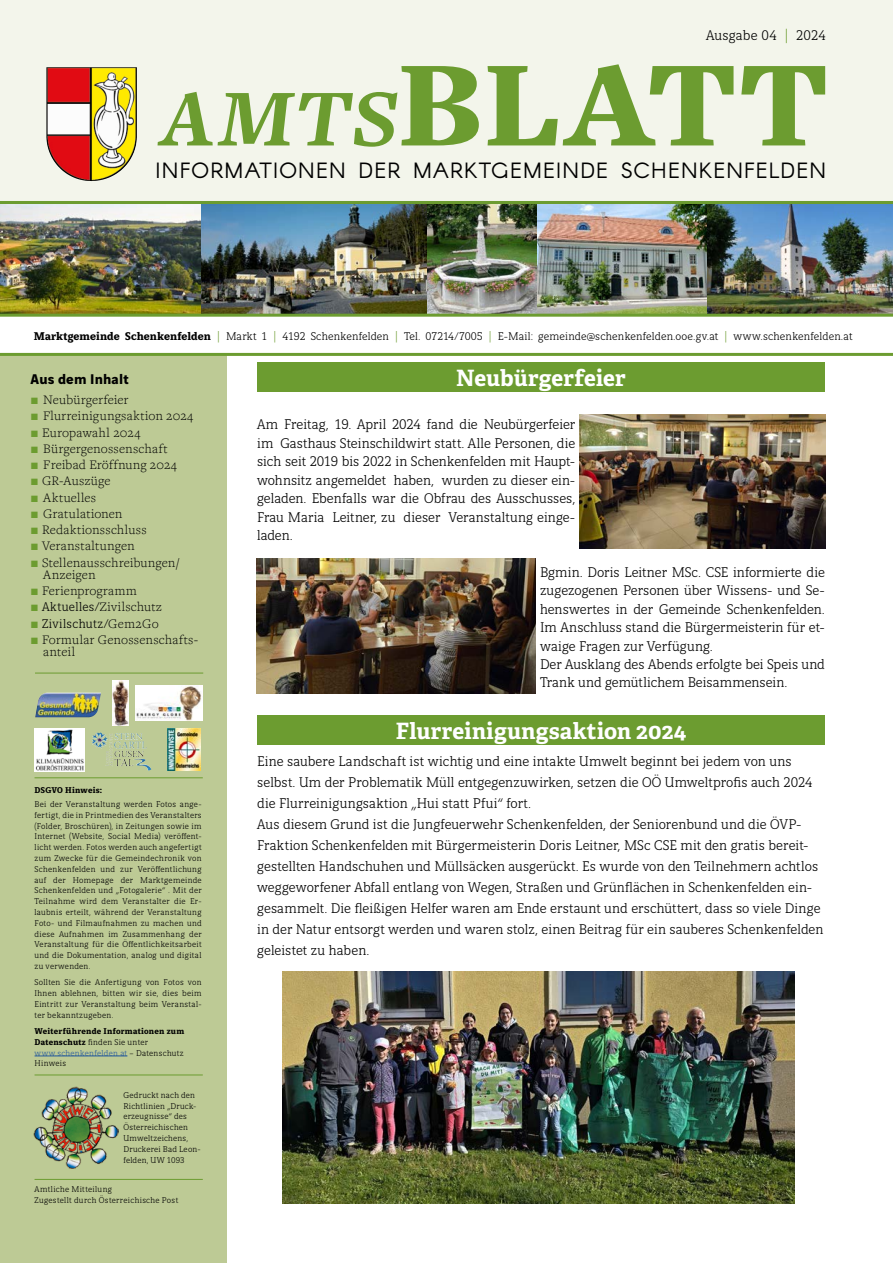
<style>
.page{position:relative;width:893px;height:1263px;background:#fff}
.page>*{position:absolute;margin:0;border:0;box-sizing:border-box;transform-origin:0 0}
.t1{font:900 127.05px "Freight Text Pro";letter-spacing:.015em;color:#6c9c30;scale:1.04 1}
.t2{font:700 22.5px "Adelle";letter-spacing:.005em;color:#fff}
.t3{font:21.6px "Arcon";letter-spacing:.055em;color:#000}
.t4{font:300 15px/18.5px "Vinci Serif";color:#000}
.t5{font:700 15px "Vinci Sans";letter-spacing:.01em;color:#000}
.t6{font:300 13.5px/16.2px "Freight Text Pro";letter-spacing:.025em;color:#000}
.t7{font:300 13.5px "Vinci Serif";letter-spacing:.02em;color:#000}
.t8{font:300 12px "Vinci Serif";letter-spacing:.005em;color:#000}
.t9{font:300 9px/10.8px "Vinci Serif";letter-spacing:.025em;color:#000;text-align:justify}
.t10{font:700 9px/10.8px "Vinci Serif";letter-spacing:.02em;color:#000}
.s1{color:#6c9c30}
.s2{font-weight:700;font-style:italic;font-size:83.85px}
.s3{font-weight:700}
.s4{font-family:"Vinci Serif";color:#6c9c30}
.s5{font-family:"Vinci Serif"}
.s6{font-family:"Freight Text Pro"}
.s7{font-weight:300}
.s8{font-weight:300;color:#275b9b}
</style>
<div class="page">
<div style="left:0;top:354px;width:226px;height:909px;background:#bdca95"></div>
<hr style="left:35px;top:777px;width:168px;height:1px;background:#6c9c30">
<hr style="left:35px;top:1074px;width:168px;height:1px;background:#6c9c30">
<hr style="left:35px;top:1179px;width:168px;height:1px;background:#6c9c30">
<hr style="left:35px;top:673px;width:168px;height:1px;background:#6c9c30">
<hr style="left:35px;top:1056px;width:92px;height:1px;background:#275b9b">
<img style="left:580px;top:415px;width:245px;height:133px">
<img style="left:257px;top:558px;width:279px;height:136px">
<img style="left:282px;top:971px;width:513px;height:233px">
<div style="left:257px;top:362px;width:568px;height:30px;background:#6c9c30"></div>
<div style="left:257px;top:715px;width:568px;height:30px;background:#6c9c30"></div>
<div style="left:0;top:0;width:893px;height:202px;background:#f3f5eb"></div>
<img style="left:200px;top:204px;width:336px;height:110px">
<img style="left:536px;top:204px;width:171px;height:110px">
<img style="left:707px;top:204px;width:186px;height:110px">
<img style="left:92px;top:732px;width:14px;height:7px">
<img style="left:34px;top:1086px;width:84px;height:82px">
<hr style="left:0;top:353px;width:893px;height:3px;background:#6c9c30">
<img style="left:0;top:204px;width:200px;height:110px">
<hr style="left:0;top:314px;width:893px;height:3px;background:#6c9c30">
<hr style="left:0;top:201px;width:893px;height:3px;background:#6c9c30">
<img style="left:46px;top:67px;width:19px;height:106px">
<img style="left:36px;top:693px;width:11px;height:17px">
<img style="left:167px;top:728px;width:34px;height:42px">
<img style="left:35px;top:728px;width:50px;height:44px">
<img style="left:136px;top:685px;width:67px;height:36px">
<img style="left:112px;top:680px;width:16px;height:45px">
<p class="t4" style="left:706px;top:25px;width:121px">Ausgabe 04 <span class="s1">|</span> 2024</p>
<h1 class="t1" style="left:160px;top:19px;width:643px"><span class="s2">AMTS</span>BLATT</h1>
<h3 class="t3" style="left:156px;top:156px;width:672px">INFORMATIONEN DER MARKTGEMEINDE SCHENKENFELDEN</h3>
<p class="t8" style="left:34px;top:328px;width:820px"><span class="s3">Marktgemeinde Schenkenfelden</span> <span class="s1">|</span> Markt 1 <span class="s1">|</span> 4192 Schenkenfelden <span class="s1">|</span> Tel. 07214/7005 <span class="s1">|</span> E-Mail: gemeinde@schenkenfelden.ooe.gv.at <span class="s1">|</span> www.schenkenfelden.at</p>
<p class="t5" style="left:31px;top:367px;width:100px">Aus dem Inhalt</p>
<p class="t6" style="left:31px;top:391px;width:164px"><span class="s4">b</span> Neubürgerfeier<br><span class="s4">b</span> Flurreinigungsaktion 2024 <span class="s4">b</span> Europawahl 2024<br><span class="s4">b</span> Bürgergenossenschaft<br><span class="s4">b</span> Freibad Eröffnung 2024<br><span class="s4">b</span> GR-Auszüge<br><span class="s4">b</span> Aktuelles<br><span class="s4">b</span> Gratulationen<br><span class="s4">b</span> Redaktionsschluss<br><span class="s4">b</span> Veranstaltungen<br><span class="s4">b</span> Stellenausschreibungen/</p>
<p class="t6" style="left:31px;top:566px;width:133px;text-indent:13px">Anzeigen<br><span class="s4">b</span> Ferienprogramm<br><span class="s4">b</span> <span class="s5">Aktuelles/</span>Zivilschutz</p>
<p class="t7" style="left:31px;top:614px;width:130px"><span class="s1">b</span> Zivilschutz/<span class="s6">Gem2Go</span></p>
<p class="t6" style="left:43px;top:633px;width:157px;line-height:12px;text-indent:-13px"><span class="s4">b</span> Formular Genossenschafts&shy;anteil</p>
<p class="t10" style="left:35px;top:784px;width:69px">DSGVO Hinweis:</p>
<p class="t9" style="left:35px;top:798px;width:169px">Bei der Veranstaltung werden Fotos ange&shy;fertigt, die in Printmedien des Veranstalters (Folder, Broschüren), in Zeitungen sowie im Internet (Website, Social Media) veröffent&shy;licht werden. Fotos werden auch angefertigt zum Zwecke für die Gemeindechronik von Schenkenfelden und zur Veröffentlichung auf der Homepage der Marktgemeinde Schenkenfelden und „Fotogalerie“ . Mit der Teilnahme wird dem Veranstalter die Er&shy;laubnis erteilt, während der Veranstaltung Foto- und Filmaufnahmen zu machen und diese Aufnahmen im Zusammenhang der Veranstaltung für die Öffentlichkeitsarbeit und die Dokumentation, analog und digital zu verwenden.</p>
<p class="t9" style="left:35px;top:976px;width:169px">Sollten Sie die Anfertigung von Fotos von Ihnen ablehnen, bitten wir sie, dies beim Eintritt zur Veranstaltung beim Veranstal&shy;ter bekanntzugeben.</p>
<p class="t10" style="left:35px;top:1025px;width:151px">Weiterführende Informationen zum<br>Datenschutz <span class="s7">finden Sie unter </span><span class="s8">www.schenkenfelden.at</span> <span class="s7">– Datenschutz<br>Hinweis</span></p>
<p class="t9" style="left:123px;top:1089px;width:79px;text-align:left">Gedruckt nach den<br>Richtlinien „Druck&shy;erzeugnisse“ des<br>Österreichischen<br>Umweltzeichens,<br>Druckerei Bad Leon&shy;felden, UW 1093</p>
<p class="t9" style="left:35px;top:1183px;width:145px">Amtliche Mitteilung<br>Zugestellt durch Österreichische Post</p>
<h2 class="t2" style="left:456px;top:363px;width:171px">Neubürgerfeier</h2>
<p class="t4" style="left:257px;top:414px;width:320px;text-align:justify">Am Freitag, 19. April 2024 fand die Neubürgerfeier im Gasthaus Steinschildwirt statt. Alle Personen, die sich seit 2019 bis 2022 in Schenkenfelden mit Haupt&shy;wohnsitz angemeldet haben, wurden zu dieser ein&shy;geladen. Ebenfalls war die Obfrau des Ausschusses, Frau Maria Leitner, zu dieser Veranstaltung einge&shy;laden.</p>
<p class="t4" style="left:540px;top:562px;width:286px">Bgmin. Doris Leitner MSc. CSE informierte die zugezogenen Personen über Wissens- und Se&shy;henswertes in der Gemeinde Schenkenfelden.<br>Im Anschluss stand die Bürgermeisterin für et&shy;waige Fragen zur Verfügung.<br>Der Ausklang des Abends erfolgte bei Speis und Trank und gemütlichem Beisammensein.</p>
<h2 class="t2" style="left:396px;top:716px;width:292px">Flurreinigungsaktion 2024</h2>
<p class="t4" style="left:257px;top:749px;width:568px;line-height:21px">Eine saubere Landschaft ist wichtig und eine intakte Umwelt beginnt bei jedem von uns selbst. Um der Problematik Müll entgegenzuwirken, setzen die OÖ Umweltprofis auch 2024 die Flurreinigungsaktion „Hui statt Pfui“ fort.<br>Aus diesem Grund ist die Jungfeuerwehr Schenkenfelden, der Seniorenbund und die ÖVP-Fraktion Schenkenfelden mit Bürgermeisterin Doris Leitner, MSc CSE mit den gratis bereit&shy;gestellten Handschuhen und Müllsäcken ausgerückt. Es wurde von den Teilnehmern achtlos weggeworfener Abfall entlang von Wegen, Straßen und Grünflächen in Schenkenfelden ein&shy;gesammelt. Die fleißigen Helfer waren am Ende erstaunt und erschüttert, dass so viele Dinge in der Natur entsorgt werden und waren stolz, einen Beitrag für ein sauberes Schenkenfelden geleistet zu haben.</p>
</div>
